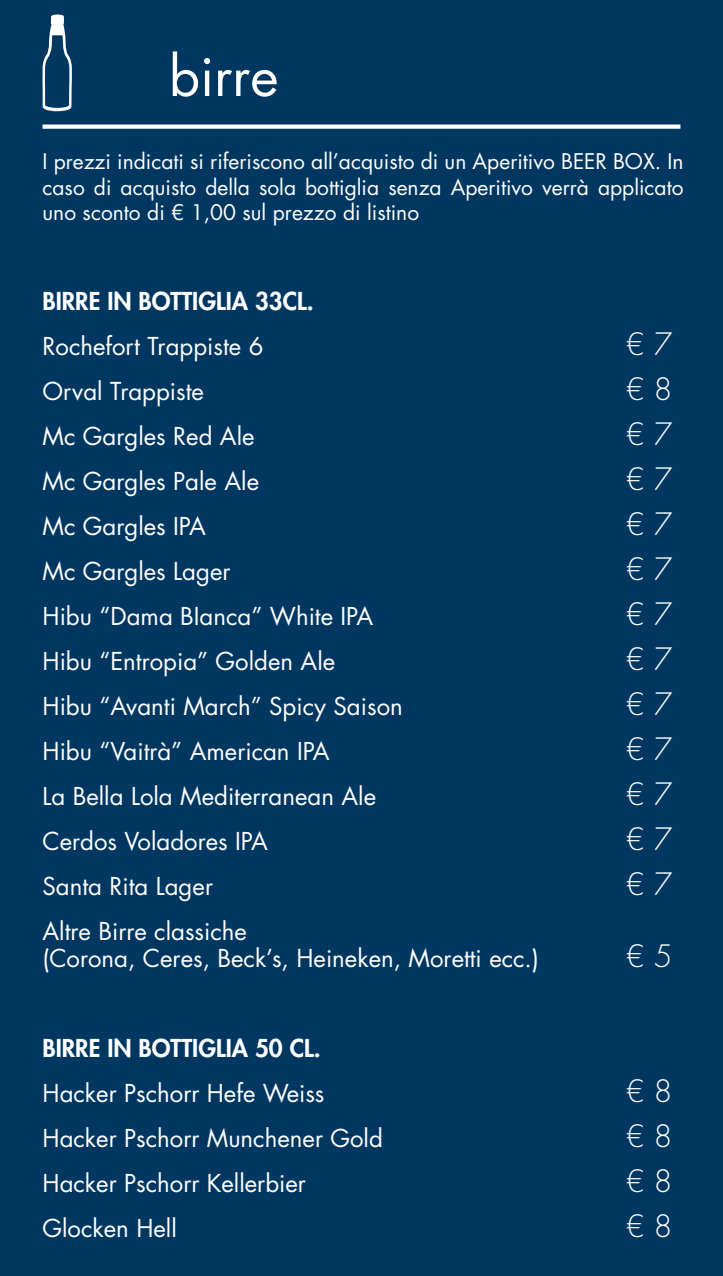
<style>
.page{position:relative;width:723px;height:1276px;background:#003761}
.page>*{position:absolute;margin:0;border:0;box-sizing:border-box;transform-origin:0 0}
.t1{font:54px "Futura Std";color:#fff}
.t2{font:300 30px "Futura Std";color:#fff}
.t3{font:24px/27px "Futura Std";color:#fff}
.t4{font:800 24px "Futura Std";color:#fff}
.t5{font:21px/25.2px "Futura Std";color:#fff;text-align:justify}
</style>
<div class="page">
<div style="left:43px;top:124px;width:637px;height:5px;background:#fff"></div>
<svg style="left:42px;top:14px;width:30px;height:97px"></svg>
<h1 class="t1" style="left:169px;top:42px;width:111px">birre</h1>
<p class="t5" style="left:43px;top:149px;width:642px">I prezzi indicati si riferiscono all’acquisto di un Aperitivo BEER BOX. In caso di acquisto della sola bottiglia senza Aperitivo verrà applicato uno sconto di € 1,00 sul prezzo di listino</p>
<p class="t4" style="left:43px;top:286px;width:273px">BIRRE IN BOTTIGLIA 33CL.</p>
<p class="t3" style="left:43px;top:333px;width:222px">Rochefort Trappiste 6</p>
<p class="t2" style="left:626px;top:326px;width:48px">€ 7</p>
<p class="t3" style="left:43px;top:378px;width:163px">Orval Trappiste</p>
<p class="t2" style="left:626px;top:371px;width:48px">€ 8</p>
<p class="t3" style="left:43px;top:423px;width:214px">Mc Gargles Red Ale</p>
<p class="t2" style="left:626px;top:416px;width:48px">€ 7</p>
<p class="t3" style="left:43px;top:468px;width:218px">Mc Gargles Pale Ale</p>
<p class="t2" style="left:626px;top:461px;width:48px">€ 7</p>
<p class="t3" style="left:43px;top:513px;width:165px">Mc Gargles IPA</p>
<p class="t2" style="left:626px;top:506px;width:48px">€ 7</p>
<p class="t3" style="left:43px;top:558px;width:189px">Mc Gargles Lager</p>
<p class="t2" style="left:626px;top:551px;width:48px">€ 7</p>
<p class="t3" style="left:43px;top:603px;width:332px">Hibu “Dama BIanca” White IPA</p>
<p class="t2" style="left:626px;top:596px;width:48px">€ 7</p>
<p class="t3" style="left:43px;top:648px;width:294px">Hibu “Entropia” Golden Ale</p>
<p class="t2" style="left:626px;top:641px;width:48px">€ 7</p>
<p class="t3" style="left:43px;top:693px;width:362px">Hibu “Avanti March” Spicy Saison</p>
<p class="t2" style="left:626px;top:686px;width:48px">€ 7</p>
<p class="t3" style="left:43px;top:738px;width:289px">Hibu “Vaitrà” American IPA</p>
<p class="t2" style="left:626px;top:731px;width:48px">€ 7</p>
<p class="t3" style="left:43px;top:783px;width:335px">La Bella Lola Mediterranean Ale</p>
<p class="t2" style="left:626px;top:776px;width:48px">€ 7</p>
<p class="t3" style="left:43px;top:828px;width:227px">Cerdos Voladores IPA</p>
<p class="t2" style="left:626px;top:821px;width:48px">€ 7</p>
<p class="t3" style="left:43px;top:873px;width:172px">Santa Rita Lager</p>
<p class="t2" style="left:626px;top:866px;width:48px">€ 7</p>
<p class="t3" style="left:43px;top:918px;width:498px">Altre Birre classiche<br>(Corona, Ceres, Beck’s, Heineken, Moretti ecc.)</p>
<p class="t2" style="left:626px;top:938px;width:48px">€ 5</p>
<p class="t4" style="left:43px;top:1033px;width:280px">BIRRE IN BOTTIGLIA 50 CL.</p>
<p class="t3" style="left:43px;top:1080px;width:283px">Hacker Pschorr Hefe Weiss</p>
<p class="t2" style="left:626px;top:1073px;width:48px">€ 8</p>
<p class="t3" style="left:43px;top:1125px;width:342px">Hacker Pschorr Munchener Gold</p>
<p class="t2" style="left:626px;top:1118px;width:48px">€ 8</p>
<p class="t3" style="left:43px;top:1170px;width:265px">Hacker Pschorr Kellerbier</p>
<p class="t2" style="left:626px;top:1163px;width:48px">€ 8</p>
<p class="t3" style="left:43px;top:1215px;width:136px">Glocken Hell</p>
<p class="t2" style="left:626px;top:1208px;width:48px">€ 8</p>
</div>
